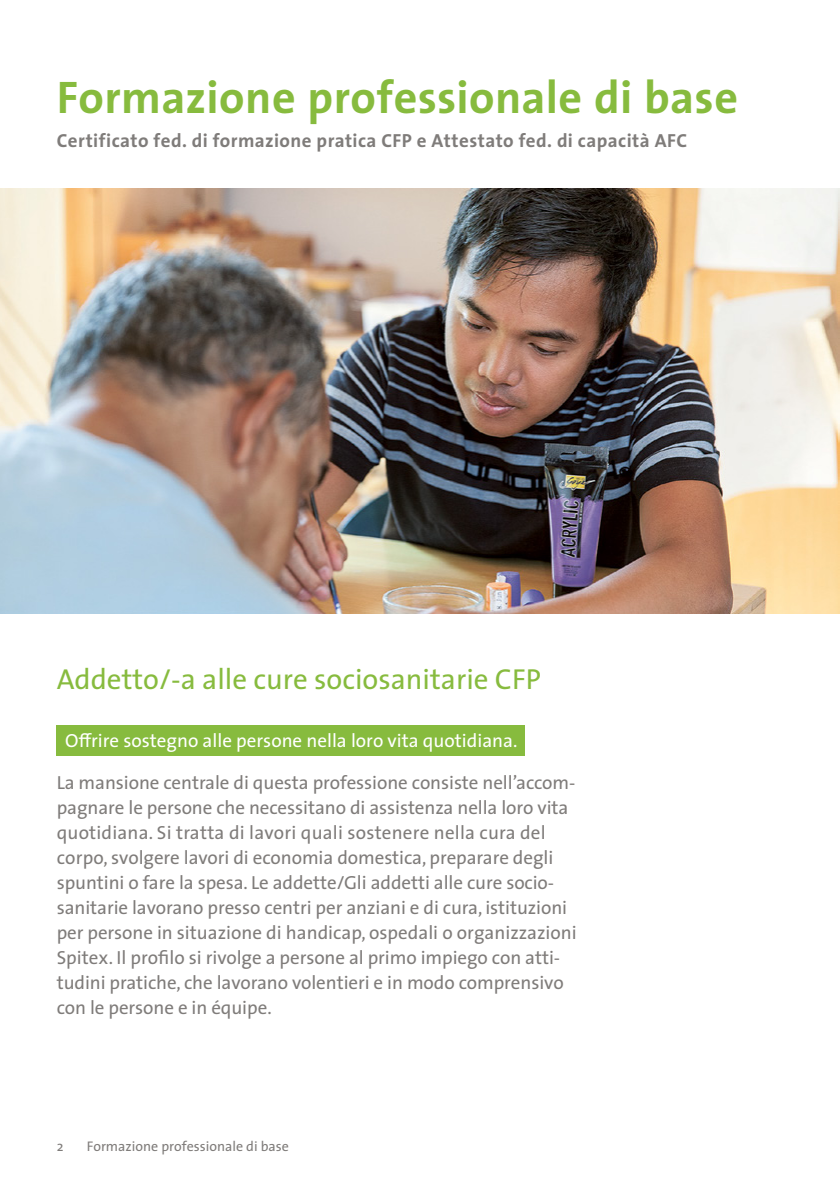
<style>
.page{position:relative;width:840px;height:1191px;background:#fff}
.page>*{position:absolute;margin:0;border:0;box-sizing:border-box;transform-origin:0 0}
.t1{font:700 46px "The Sans";letter-spacing:.01em;color:#87bb3e}
.t2{font:29px "The Sans";color:#87bb3e}
.t3{font:19px/25px "The Sans";letter-spacing:-.005em;color:#7f7c7a}
.t4{font:700 19px "The Sans";letter-spacing:.02em;color:#7f7c7a}
.t5{font:19px "The Sans";color:#fff}
.t6{font:14px "The Sans";color:#7f7c7a}
</style>
<div class="page">
<div style="left:57px;top:725px;width:468px;height:30px;background:#87bb3e"></div>
<img style="left:0;top:188px;width:839px;height:425px">
<h1 class="t1" style="left:57px;top:59px;width:682px">Formazione professionale di base</h1>
<p class="t4" style="left:57px;top:125px;width:631px">Certificato fed. di formazione pratica CFP e Attestato fed. di capacità AFC</p>
<h2 class="t2" style="left:57px;top:654px;width:485px">Addetto/-a alle cure sociosanitarie CFP</h2>
<p class="t5" style="left:65px;top:724px;width:453px">Offrire sostegno alle persone nella loro vita quotidiana.</p>
<p class="t3" style="left:57px;top:769px;width:521px">La mansione centrale di questa professione consiste nell’accom&shy;pagnare le persone che necessitano di assistenza nella loro vita quotidiana. Si tratta di lavori quali sostenere nella cura del corpo, svolgere lavori di economia domestica, preparare degli spuntini o fare la spesa. Le addette/Gli addetti alle cure socio&shy;sanitarie lavorano presso centri per anziani e di cura, istituzioni per persone in situazione di handicap, ospedali o organizzazioni Spitex. Il profilo si rivolge a persone al primo impiego con atti&shy;tudini pratiche, che lavorano volentieri e in modo comprensivo con le persone e in équipe.</p>
<p class="t6" style="left:57px;top:1134px;width:8px">2</p>
<p class="t6" style="left:87px;top:1134px;width:203px">Formazione professionale di base</p>
</div>
